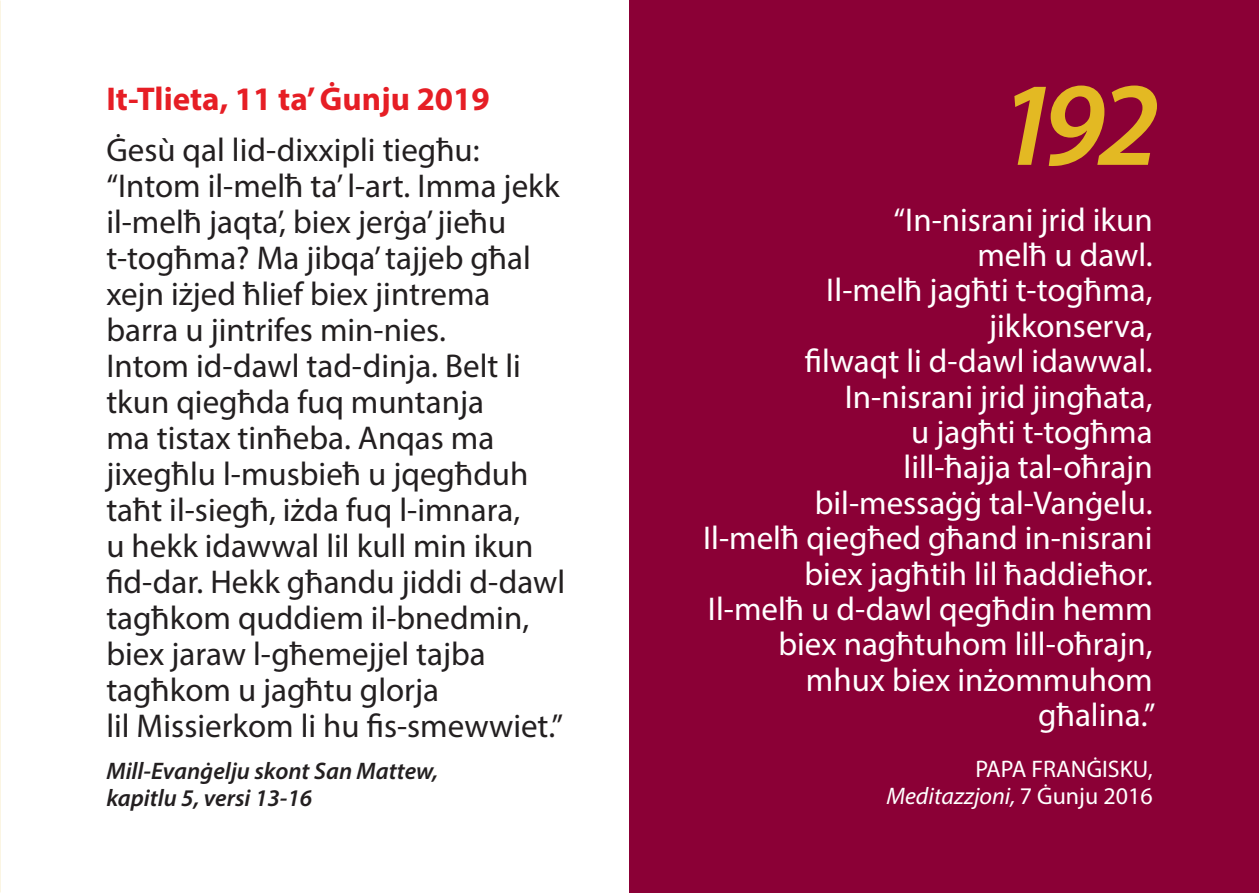
<style>
.page{position:relative;width:1259px;height:893px;background:#fff}
.page>*{position:absolute;margin:0;border:0;box-sizing:border-box;transform-origin:0 0}
.t1{font:italic 600 120px "Myriad Pro";color:#e3b923}
.t2{font:33px/36px "Myriad Pro";color:#231f20}
.t3{font:33px/35.4px "Myriad Pro";color:#fff;text-align:right}
.t4{font:700 33px "Myriad Pro";color:#e61e25}
.t5{font:italic 600 24px "Myriad Pro";color:#231f20}
.t6{font:italic 24px "Myriad Pro";color:#fff}
.t7{font:24px "Myriad Pro";color:#fff}
.s1{font-style:normal}
</style>
<div class="page">
<div style="left:629px;top:0;width:630px;height:893px;background:#8b0036"></div>
<p class="t4" style="left:106px;top:77px;width:385px">It-Tlieta, 11 ta’ Ġunju 2019</p>
<p class="t2" style="left:106px;top:131px;width:375px">Ġesù qal lid-dixxipli tiegħu:</p>
<p class="t2" style="left:106px;top:167px;width:455px">“Intom il-melħ ta’ l-art. Imma jekk</p>
<p class="t2" style="left:106px;top:203px;width:401px">il-melħ jaqta’, biex jerġa’ jieħu</p>
<p class="t2" style="left:106px;top:239px;width:426px">t-togħma? Ma jibqa’ tajjeb għal xejn iżjed ħlief biex jintrema barra u jintrifes min-nies.</p>
<p class="t2" style="left:106px;top:347px;width:416px">Intom id-dawl tad-dinja. Belt li tkun qiegħda fuq muntanja</p>
<p class="t2" style="left:106px;top:419px;width:389px">ma tistax tinħeba. Anqas ma</p>
<p class="t2" style="left:106px;top:455px;width:424px">jixegħlu l-musbieħ u jqegħduh taħt il-siegħ, iżda fuq l-imnara,</p>
<p class="t2" style="left:106px;top:527px;width:429px">u hekk idawwal lil kull min ikun</p>
<p class="t2" style="left:106px;top:563px;width:460px">fid-dar. Hekk għandu jiddi d-dawl</p>
<p class="t2" style="left:106px;top:599px;width:424px">tagħkom quddiem il-bnedmin, biex jaraw l-għemejjel tajba tagħkom u jagħtu glorja</p>
<p class="t2" style="left:106px;top:707px;width:458px">lil Missierkom li hu fis-smewwiet.”</p>
<p class="t5" style="left:106px;top:755px;width:333px">Mill-Evanġelju skont San Mattew,</p>
<p class="t5" style="left:106px;top:782px;width:208px">kapitlu 5, versi 13-16</p>
<p class="t1" style="left:995px;top:48px;width:166px">192</p>
<p class="t3" style="left:893px;top:201px;width:261px">“In-nisrani jrid ikun</p>
<p class="t3" style="left:977px;top:237px;width:177px">melħ u dawl.</p>
<p class="t3" style="left:826px;top:272px;width:328px">Il-melħ jagħti t-togħma, jikkonserva,</p>
<p class="t3" style="left:805px;top:343px;width:349px">filwaqt li d-dawl idawwal.</p>
<p class="t3" style="left:844px;top:378px;width:309px">In-nisrani jrid jingħata,</p>
<p class="t3" style="left:911px;top:414px;width:243px">u jagħti t-togħma</p>
<p class="t3" style="left:903px;top:449px;width:251px">lill-ħajja tal-oħrajn</p>
<p class="t3" style="left:814px;top:484px;width:339px">bil-messaġġ tal-Vanġelu.</p>
<p class="t3" style="left:703px;top:520px;width:451px">Il-melħ qiegħed għand in-nisrani biex jagħtih lil ħaddieħor.</p>
<p class="t3" style="left:708px;top:591px;width:446px">Il-melħ u d-dawl qegħdin hemm</p>
<p class="t3" style="left:778px;top:626px;width:376px">biex nagħtuhom lill-oħrajn,</p>
<p class="t3" style="left:806px;top:661px;width:348px">mhux biex inżommuhom</p>
<p class="t3" style="left:1038px;top:697px;width:119px">għalina.”</p>
<p class="t7" style="left:975px;top:754px;width:179px">PAPA FRANĠISKU,</p>
<p class="t6" style="left:886px;top:781px;width:268px">Meditazzjoni, <span class="s1">7 Ġunju 2016</span></p>
</div>
